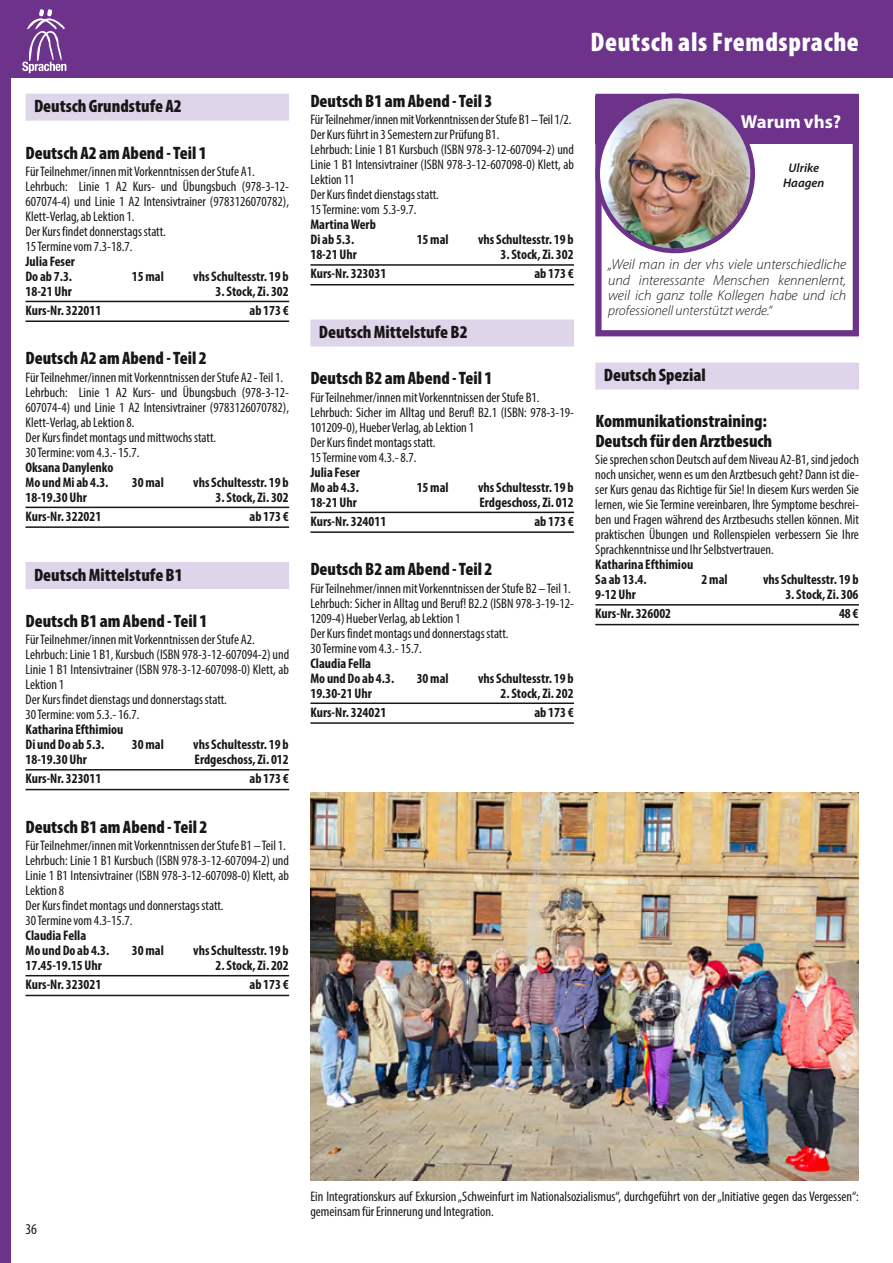
<style>
.page{position:relative;width:893px;height:1263px;background:#fff}
.page>*{position:absolute;margin:0;border:0;box-sizing:border-box;transform-origin:0 0}
.t1{font:900 condensed 27px "Myriad Pro";letter-spacing:.025em;color:#fff}
.t2{font:700 18.75px "Myriad Pro";color:#fff}
.t3{font:900 condensed 18px/19.5px "Myriad Pro";color:#181716}
.t4{font:condensed 15px "Myriad Pro";color:#181716}
.t5{font:italic 300 14.4px/15.6px "Myriad Pro";color:#181716;text-align:justify}
.t6{font:condensed 13.8px/15px "Myriad Pro";color:#181716}
.t7{font:700 condensed 13.8px/15px "Myriad Pro";color:#181716}
.t8{font:italic 300 13.8px "Myriad Pro";color:#181716}
.t9{font:italic 600 12.45px/15px "Myriad Pro";color:#181716;text-align:center}
</style>
<div class="page">
<div style="left:0;top:0;width:893px;height:77px;background:#6d338b"></div>
<svg style="left:22px;top:9px;width:44px;height:64px"></svg>
<div style="left:0;top:0;width:11px;height:1263px;background:#6d338b"></div>
<div style="left:26px;top:94px;width:263px;height:27px;background:#ded5eb"></div>
<hr style="left:26px;top:301px;width:263px;height:1px;background:#181716">
<hr style="left:26px;top:320px;width:263px;height:2px;background:#181716">
<hr style="left:26px;top:507px;width:263px;height:1px;background:#181716">
<hr style="left:26px;top:526px;width:263px;height:2px;background:#181716">
<div style="left:26px;top:562px;width:263px;height:27px;background:#ded5eb"></div>
<hr style="left:26px;top:769px;width:263px;height:1px;background:#181716">
<hr style="left:26px;top:789px;width:263px;height:1px;background:#181716">
<hr style="left:26px;top:975px;width:263px;height:1px;background:#181716">
<hr style="left:26px;top:995px;width:263px;height:1px;background:#181716">
<hr style="left:310px;top:264px;width:264px;height:2px;background:#181716">
<hr style="left:310px;top:284px;width:264px;height:1px;background:#181716">
<div style="left:310px;top:320px;width:264px;height:27px;background:#ded5eb"></div>
<hr style="left:310px;top:512px;width:264px;height:1px;background:#181716">
<hr style="left:310px;top:531px;width:264px;height:2px;background:#181716">
<hr style="left:310px;top:702px;width:264px;height:2px;background:#181716">
<hr style="left:310px;top:722px;width:264px;height:2px;background:#181716">
<div style="left:595px;top:362px;width:264px;height:27px;background:#ded5eb"></div>
<hr style="left:595px;top:604px;width:264px;height:1px;background:#181716">
<hr style="left:595px;top:624px;width:264px;height:1px;background:#181716">
<div style="left:595px;top:96px;width:264px;height:48px;background:#6d338b"></div>
<div style="left:595px;top:94px;width:264px;height:242px;border:6px solid #6d338b"></div>
<img style="left:598px;top:96px;width:154px;height:154px">
<div style="left:595px;top:94px;width:160px;height:159px;border:5px solid #6d338b;border-radius:50%"></div>
<img style="left:310px;top:792px;width:549px;height:388px">
<h3 class="t3" style="left:34px;top:96px;width:149px">Deutsch Grundstufe A2</h3>
<h3 class="t3" style="left:26px;top:142px;width:183px">Deutsch A2 am Abend - Teil 1</h3>
<p class="t6" style="left:26px;top:163px;width:265px">Für Teilnehmer/innen mit Vorkenntnissen der Stufe A1.<br>Lehrbuch: Linie 1 A2 Kurs- und Übungsbuch (978-3-12- 607074-4) und Linie 1 A2 Intensivtrainer (9783126070782), Klett-Verlag, ab Lektion 1.<br>Der Kurs findet donnerstags statt.<br>15 Termine vom 7.3-18.7.</p>
<p class="t7" style="left:26px;top:253px;width:51px">Julia Feser<br>Do ab 7.3.</p>
<p class="t7" style="left:132px;top:268px;width:33px">15 mal</p>
<p class="t7" style="left:193px;top:268px;width:97px">vhs Schultesstr. 19 b</p>
<p class="t7" style="left:26px;top:283px;width:48px">18-21 Uhr</p>
<p class="t7" style="left:216px;top:283px;width:75px">3. Stock, Zi. 302</p>
<p class="t7" style="left:26px;top:303px;width:77px">Kurs-Nr. 322011</p>
<p class="t7" style="left:249px;top:303px;width:41px">ab 173 €</p>
<h3 class="t3" style="left:26px;top:348px;width:183px">Deutsch A2 am Abend - Teil 2</h3>
<p class="t6" style="left:26px;top:369px;width:265px">Für Teilnehmer/innen mit Vorkenntnissen der Stufe A2 - Teil 1.<br>Lehrbuch: Linie 1 A2 Kurs- und Übungsbuch (978-3-12- 607074-4) und Linie 1 A2 Intensivtrainer (9783126070782), Klett-Verlag, ab Lektion 8.<br>Der Kurs findet montags und mittwochs statt.<br>30 Termine: vom 4.3.- 15.7.</p>
<p class="t7" style="left:26px;top:459px;width:89px">Oksana Danylenko<br>Mo und Mi ab 4.3.</p>
<p class="t7" style="left:132px;top:474px;width:33px">30 mal</p>
<p class="t7" style="left:193px;top:474px;width:97px">vhs Schultesstr. 19 b</p>
<p class="t7" style="left:26px;top:489px;width:63px">18-19.30 Uhr</p>
<p class="t7" style="left:216px;top:489px;width:75px">3. Stock, Zi. 302</p>
<p class="t7" style="left:26px;top:508px;width:77px">Kurs-Nr. 322021</p>
<p class="t7" style="left:249px;top:508px;width:41px">ab 173 €</p>
<h3 class="t3" style="left:34px;top:564px;width:150px">Deutsch Mittelstufe B1</h3>
<h3 class="t3" style="left:26px;top:611px;width:183px">Deutsch B1 am Abend - Teil 1</h3>
<p class="t6" style="left:26px;top:632px;width:265px">Für Teilnehmer/innen mit Vorkenntnissen der Stufe A2.<br>Lehrbuch: Linie 1 B1, Kursbuch (ISBN 978-3-12-607094-2) und Linie 1 B1 Intensivtrainer (ISBN 978-3-12-607098-0) Klett, ab Lektion 1<br>Der Kurs findet dienstags und donnerstags statt.<br>30 Termine: vom 5.3.- 16.7.</p>
<p class="t7" style="left:26px;top:722px;width:99px">Katharina Efthimiou<br>Di und Do ab 5.3.</p>
<p class="t7" style="left:132px;top:737px;width:33px">30 mal</p>
<p class="t7" style="left:193px;top:737px;width:97px">vhs Schultesstr. 19 b</p>
<p class="t7" style="left:26px;top:752px;width:63px">18-19.30 Uhr</p>
<p class="t7" style="left:195px;top:752px;width:96px">Erdgeschoss, Zi. 012</p>
<p class="t7" style="left:26px;top:771px;width:77px">Kurs-Nr. 323011</p>
<p class="t7" style="left:249px;top:771px;width:41px">ab 173 €</p>
<h3 class="t3" style="left:26px;top:816px;width:183px">Deutsch B1 am Abend - Teil 2</h3>
<p class="t6" style="left:26px;top:838px;width:265px">Für Teilnehmer/innen mit Vorkenntnissen der Stufe B1 – Teil 1.<br>Lehrbuch: Linie 1 B1 Kursbuch (ISBN 978-3-12-607094-2) und Linie 1 B1 Intensivtrainer (ISBN 978-3-12-607098-0) Klett, ab Lektion 8<br>Der Kurs findet montags und donnerstags statt.<br>30 Termine vom 4.3-15.7.</p>
<p class="t7" style="left:26px;top:927px;width:85px">Claudia Fella<br>Mo und Do ab 4.3.</p>
<p class="t7" style="left:132px;top:942px;width:33px">30 mal</p>
<p class="t7" style="left:193px;top:942px;width:97px">vhs Schultesstr. 19 b</p>
<p class="t7" style="left:26px;top:957px;width:78px">17.45-19.15 Uhr</p>
<p class="t7" style="left:216px;top:957px;width:75px">2. Stock, Zi. 202</p>
<p class="t7" style="left:26px;top:977px;width:77px">Kurs-Nr. 323021</p>
<p class="t7" style="left:249px;top:977px;width:41px">ab 173 €</p>
<h3 class="t3" style="left:310px;top:91px;width:183px">Deutsch B1 am Abend - Teil 3</h3>
<p class="t6" style="left:310px;top:112px;width:265px">Für Teilnehmer/innen mit Vorkenntnissen der Stufe B1 – Teil 1/2.<br>Der Kurs führt in 3 Semestern zur Prüfung B1.<br>Lehrbuch: Linie 1 B1 Kursbuch (ISBN 978-3-12-607094-2) und Linie 1 B1 Intensivtrainer (ISBN 978-3-12-607098-0) Klett, ab Lektion 11<br>Der Kurs findet dienstags statt.<br>15 Termine: vom 5.3-9.7.</p>
<p class="t7" style="left:310px;top:217px;width:67px">Martina Werb<br>Di ab 5.3.</p>
<p class="t7" style="left:417px;top:232px;width:33px">15 mal</p>
<p class="t7" style="left:478px;top:232px;width:97px">vhs Schultesstr. 19 b</p>
<p class="t7" style="left:310px;top:247px;width:48px">18-21 Uhr</p>
<p class="t7" style="left:500px;top:247px;width:75px">3. Stock, Zi. 302</p>
<p class="t7" style="left:310px;top:266px;width:77px">Kurs-Nr. 323031</p>
<p class="t7" style="left:534px;top:266px;width:41px">ab 173 €</p>
<h3 class="t3" style="left:319px;top:322px;width:150px">Deutsch Mittelstufe B2</h3>
<h3 class="t3" style="left:310px;top:368px;width:183px">Deutsch B2 am Abend - Teil 1</h3>
<p class="t6" style="left:310px;top:389px;width:265px">Für Teilnehmer/innen mit Vorkenntnissen der Stufe B1.<br>Lehrbuch: Sicher im Alltag und Beruf! B2.1 (ISBN: 978-3-19- 101209-0), Hueber Verlag, ab Lektion 1<br>Der Kurs findet montags statt.<br>15 Termine vom 4.3.- 8.7.</p>
<p class="t7" style="left:310px;top:464px;width:51px">Julia Feser<br>Mo ab 4.3.</p>
<p class="t7" style="left:417px;top:479px;width:33px">15 mal</p>
<p class="t7" style="left:478px;top:479px;width:97px">vhs Schultesstr. 19 b</p>
<p class="t7" style="left:310px;top:494px;width:48px">18-21 Uhr</p>
<p class="t7" style="left:479px;top:494px;width:96px">Erdgeschoss, Zi. 012</p>
<p class="t7" style="left:310px;top:513px;width:77px">Kurs-Nr. 324011</p>
<p class="t7" style="left:534px;top:513px;width:41px">ab 173 €</p>
<h3 class="t3" style="left:310px;top:559px;width:183px">Deutsch B2 am Abend - Teil 2</h3>
<p class="t6" style="left:310px;top:580px;width:265px">Für Teilnehmer/innen mit Vorkenntnissen der Stufe B2 – Teil 1.<br>Lehrbuch: Sicher in Alltag und Beruf! B2.2 (ISBN 978-3-19-12- 1209-4) Hueber Verlag, ab Lektion 1<br>Der Kurs findet montags und donnerstags statt.<br>30 Termine vom 4.3.- 15.7.</p>
<p class="t7" style="left:310px;top:655px;width:85px">Claudia Fella<br>Mo und Do ab 4.3.</p>
<p class="t7" style="left:417px;top:670px;width:33px">30 mal</p>
<p class="t7" style="left:478px;top:670px;width:97px">vhs Schultesstr. 19 b</p>
<p class="t7" style="left:310px;top:685px;width:63px">19.30-21 Uhr</p>
<p class="t7" style="left:500px;top:685px;width:75px">2. Stock, Zi. 202</p>
<p class="t7" style="left:310px;top:704px;width:77px">Kurs-Nr. 324021</p>
<p class="t7" style="left:534px;top:704px;width:41px">ab 173 €</p>
<h1 class="t1" style="left:591px;top:25px;width:270px">Deutsch als Fremdsprache</h1>
<h2 class="t2" style="left:741px;top:110px;width:102px">Warum vhs?</h2>
<p class="t9" style="left:783px;top:160px;width:43px">Ulrike<br>Haagen</p>
<p class="t5" style="left:608px;top:256px;width:240px">„Weil man in der vhs viele unterschiedliche und interessante Menschen kennenlernt, weil ich ganz tolle Kollegen habe und ich</p>
<p class="t8" style="left:608px;top:302px;width:165px">professionell unterstützt werde.“</p>
<h3 class="t3" style="left:604px;top:365px;width:103px">Deutsch Spezial</h3>
<h3 class="t3" style="left:595px;top:411px;width:178px">Kommunikationstraining:<br>Deutsch für den Arztbesuch</h3>
<p class="t6" style="left:595px;top:452px;width:265px;text-align:justify">Sie sprechen schon Deutsch auf dem Niveau A2-B1, sind jedoch noch unsicher, wenn es um den Arztbesuch geht? Dann ist die&shy;ser Kurs genau das Richtige für Sie! In diesem Kurs werden Sie lernen, wie Sie Termine vereinbaren, Ihre Symptome beschrei&shy;ben und Fragen während des Arztbesuchs stellen können. Mit praktischen Übungen und Rollenspielen verbessern Sie Ihre Sprachkenntnisse und Ihr Selbstvertrauen.</p>
<p class="t7" style="left:595px;top:557px;width:99px">Katharina Efthimiou<br>Sa ab 13.4.</p>
<p class="t7" style="left:702px;top:572px;width:28px">2 mal</p>
<p class="t7" style="left:763px;top:572px;width:97px">vhs Schultesstr. 19 b</p>
<p class="t7" style="left:595px;top:587px;width:42px">9-12 Uhr</p>
<p class="t7" style="left:785px;top:587px;width:75px">3. Stock, Zi. 306</p>
<p class="t7" style="left:595px;top:606px;width:77px">Kurs-Nr. 326002</p>
<p class="t7" style="left:839px;top:606px;width:21px">48 €</p>
<p class="t4" style="left:26px;top:1220px;width:13px">36</p>
<p class="t6" style="left:310px;top:1189px;width:550px">Ein Integrationskurs auf Exkursion „Schweinfurt im Nationalsozialismus“, durchgeführt von der „Initiative gegen das Vergessen“: gemeinsam für Erinnerung und Integration.</p>
</div>
